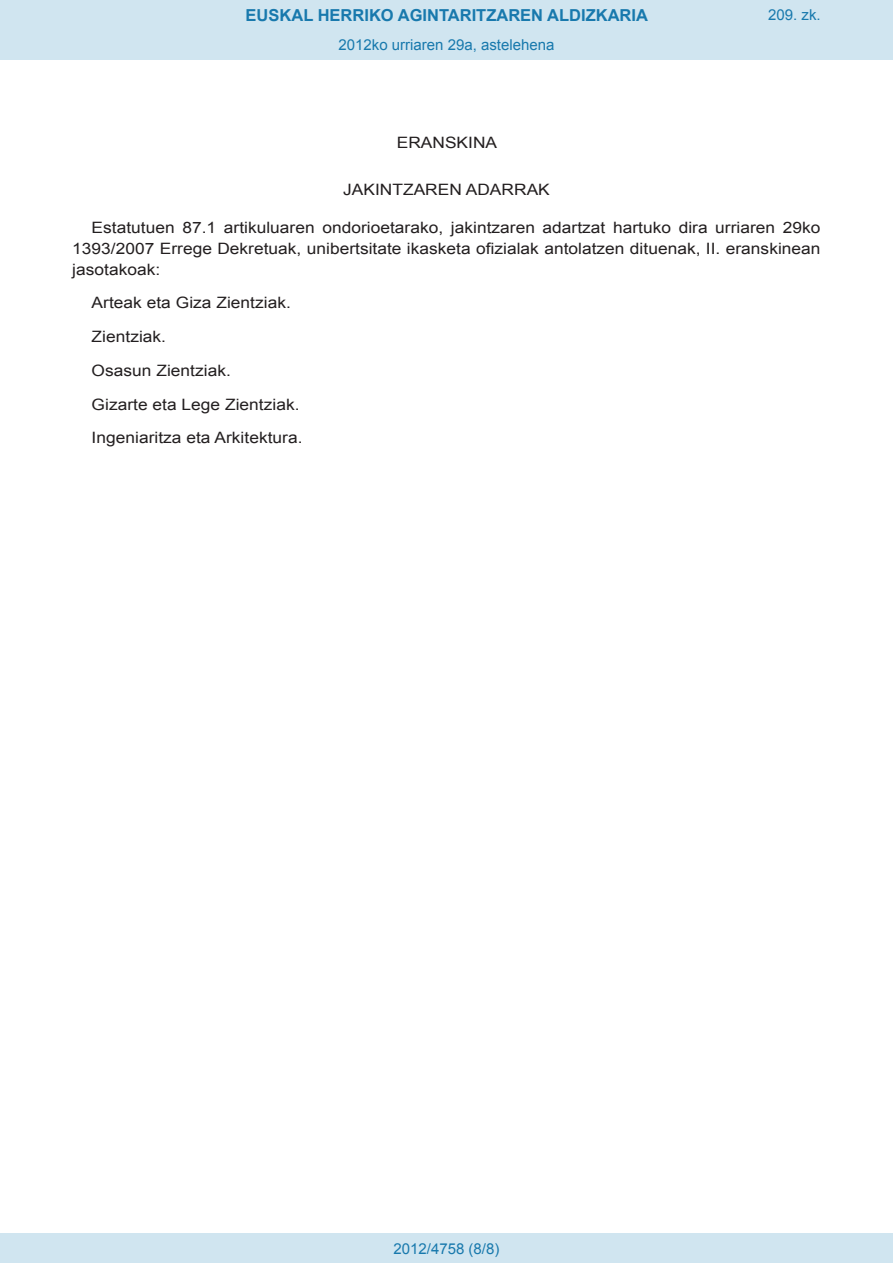
<style>
.page{position:relative;width:893px;height:1263px;background:#fff}
.page>*{position:absolute;margin:0;border:0;box-sizing:border-box;transform-origin:0 0}
.t1{font:700 16.5px "Arial";color:#1879ad}
.BOPVDetalle{font:15.6px/21px "Arial";color:#231f20;text-align:justify;scale:1.11 1}
.BOPVClave{font:15.6px "Arial";color:#231f20;scale:1.11 1}
.Paginacion_Centro{font:15px "Arial";color:#1879ad}
</style>
<div class="page">
<div style="left:0;top:0;width:893px;height:60px;background:#d0e5f0"></div>
<div style="left:0;top:1233px;width:893px;height:30px;background:#d0e5f0"></div>
<p class="t1" style="left:246px;top:4px;width:404px">EUSKAL HERRIKO AGINTARITZAREN ALDIZKARIA</p>
<p class="Paginacion_Centro" style="left:338px;top:35px;width:217px">2012ko urriaren 29a, astelehena</p>
<p class="Paginacion_Centro" style="left:768px;top:5px;width:54px">209. zk.</p>
<p class="BOPVClave" style="left:397px;top:132px;width:92px">ERANSKINA</p>
<p class="BOPVClave" style="left:343px;top:179px;width:188px">JAKINTZAREN ADARRAK</p>
<p class="BOPVDetalle" style="left:72px;top:217px;width:676px;text-indent:19px">Estatutuen 87.1 artikuluaren ondorioetarako, jakintzaren adartzat hartuko dira urriaren 29ko 1393/2007 Errege Dekretuak, unibertsitate ikasketa ofizialak antolatzen dituenak, II. eranskinean jasotakoak:</p>
<p class="BOPVDetalle" style="left:92px;top:293px;width:181px">Arteak eta Giza Zientziak.</p>
<p class="BOPVDetalle" style="left:92px;top:326px;width:69px">Zientziak.</p>
<p class="BOPVDetalle" style="left:92px;top:360px;width:127px">Osasun Zientziak.</p>
<p class="BOPVDetalle" style="left:92px;top:394px;width:189px">Gizarte eta Lege Zientziak.</p>
<p class="BOPVDetalle" style="left:92px;top:428px;width:191px">Ingeniaritza eta Arkitektura.</p>
<p class="Paginacion_Centro" style="left:393px;top:1238px;width:107px">2012/4758 (8/8)</p>
</div>
